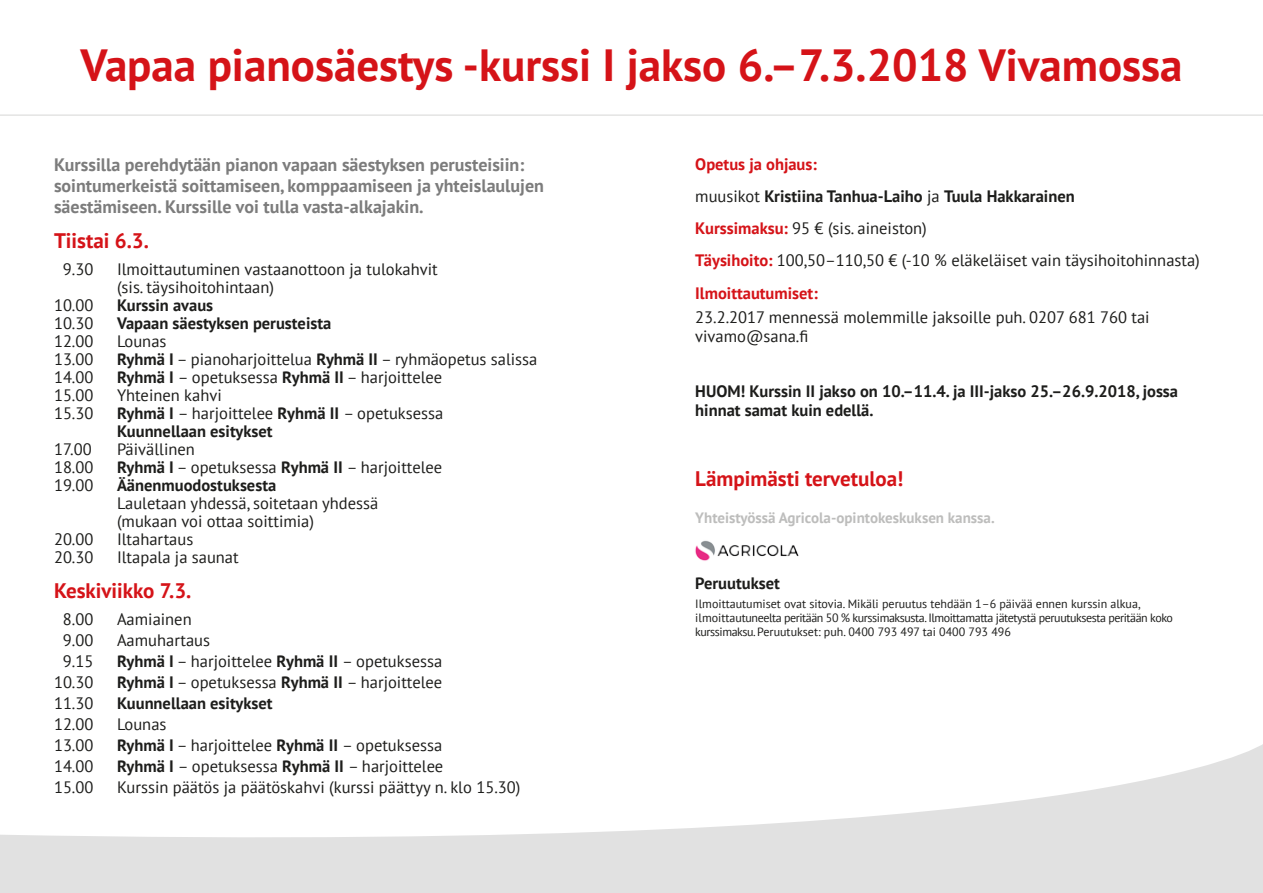
<style>
.page{position:relative;width:1263px;height:893px;background:#fff}
.page>*{position:absolute;margin:0;border:0;box-sizing:border-box;transform-origin:0 0}
.t1{font:700 45px "PT Sans";color:#d51318}
.t2{font:700 21px "PT Sans";color:#d51318}
.t3{font:700 18px/21px "PT Sans";color:#7c7c7c}
.t4{font:16.5px/32.2px "PT Sans";color:#1d1d1b}
.t5{font:700 16.5px/18px "PT Sans";color:#1d1d1b}
.t6{font:700 15px "PT Sans";color:#bdbdbc}
.t7{font:12px/14.4px "PT Sans";color:#1d1d1b}
.s1{font-weight:700}
.s2{font-weight:400}
.s3{font-weight:700;color:#d51318}
</style>
<div class="page">
<hr style="left:0;top:114px;width:1263px;height:2px;background:#e4e4e3">
<svg style="left:0;top:744px;width:1263px;height:149px"></svg>
<img style="left:695px;top:540px;width:104px;height:21px">
<h1 class="t1" style="left:80px;top:35px;width:1103px">Vapaa pianosäestys -kurssi I jakso 6.–7.3.2018 Vivamossa</h1>
<p class="t3" style="left:54px;top:154px;width:491px">Kurssilla perehdytään pianon vapaan säestyksen perusteisiin: sointumerkeistä soittamiseen, komppaamiseen ja yhteislaulujen säestämiseen. Kurssille voi tulla vasta-alkajakin.</p>
<p class="t2" style="left:54px;top:227px;width:96px">Tiistai 6.3.</p>
<p class="t4" style="left:63px;top:252px;width:32px">9.30</p>
<p class="t4" style="left:117px;top:260px;width:322px;line-height:18px">Ilmoittautuminen vastaanottoon ja tulokahvit (sis. täysihoitohintaan)</p>
<p class="t4" style="left:54px;top:288px;width:41px">10.00</p>
<p class="t5" style="left:117px;top:296px;width:98px">Kurssin avaus</p>
<p class="t4" style="left:54px;top:306px;width:41px">10.30</p>
<p class="t5" style="left:117px;top:314px;width:216px">Vapaan säestyksen perusteista</p>
<p class="t4" style="left:54px;top:324px;width:41px">12.00</p>
<p class="t4" style="left:117px;top:324px;width:51px">Lounas</p>
<p class="t4" style="left:54px;top:342px;width:41px">13.00</p>
<p class="t4" style="left:117px;top:342px;width:422px"><span class="s1">Ryhmä I</span> – pianoharjoittelua <span class="s1">Ryhmä II</span> – ryhmäopetus salissa</p>
<p class="t4" style="left:54px;top:360px;width:41px">14.00</p>
<p class="t4" style="left:117px;top:360px;width:327px"><span class="s1">Ryhmä I</span> – opetuksessa <span class="s1">Ryhmä II</span> – harjoittelee</p>
<p class="t4" style="left:54px;top:378px;width:41px">15.00</p>
<p class="t4" style="left:117px;top:378px;width:106px">Yhteinen kahvi</p>
<p class="t4" style="left:54px;top:396px;width:41px">15.30</p>
<p class="t5" style="left:117px;top:404px;width:328px">Ryhmä I <span class="s2">– harjoittelee</span> Ryhmä II <span class="s2">– opetuksessa<br></span>Kuunnellaan esitykset</p>
<p class="t4" style="left:54px;top:432px;width:39px">17.00</p>
<p class="t4" style="left:117px;top:432px;width:79px">Päivällinen</p>
<p class="t4" style="left:54px;top:450px;width:41px">18.00</p>
<p class="t4" style="left:117px;top:450px;width:327px"><span class="s1">Ryhmä I</span> – opetuksessa <span class="s1">Ryhmä II</span> – harjoittelee</p>
<p class="t4" style="left:54px;top:469px;width:41px">19.00</p>
<p class="t5" style="left:117px;top:476px;width:161px">Äänenmuodostuksesta</p>
<p class="t4" style="left:117px;top:494px;width:263px;line-height:18px">Lauletaan yhdessä, soitetaan yhdessä (mukaan voi ottaa soittimia)</p>
<p class="t4" style="left:54px;top:523px;width:41px">20.00</p>
<p class="t4" style="left:117px;top:523px;width:78px">Iltahartaus</p>
<p class="t4" style="left:54px;top:541px;width:41px">20.30</p>
<p class="t4" style="left:117px;top:541px;width:123px">Iltapala ja saunat</p>
<p class="t2" style="left:54px;top:577px;width:139px">Keskiviikko 7.3.</p>
<p class="t4" style="left:63px;top:602px;width:32px">8.00</p>
<p class="t4" style="left:117px;top:602px;width:76px">Aamiainen</p>
<p class="t4" style="left:63px;top:623px;width:32px">9.00</p>
<p class="t4" style="left:117px;top:623px;width:95px">Aamuhartaus</p>
<p class="t4" style="left:63px;top:644px;width:32px">9.15</p>
<p class="t4" style="left:117px;top:644px;width:327px"><span class="s1">Ryhmä I</span> – harjoittelee <span class="s1">Ryhmä II</span> – opetuksessa</p>
<p class="t4" style="left:54px;top:666px;width:41px">10.30</p>
<p class="t4" style="left:117px;top:666px;width:327px"><span class="s1">Ryhmä I</span> – opetuksessa <span class="s1">Ryhmä II</span> – harjoittelee</p>
<p class="t4" style="left:54px;top:687px;width:41px">11.30</p>
<p class="t5" style="left:117px;top:694px;width:157px">Kuunnellaan esitykset</p>
<p class="t4" style="left:54px;top:708px;width:41px">12.00</p>
<p class="t4" style="left:117px;top:708px;width:51px">Lounas</p>
<p class="t4" style="left:54px;top:729px;width:41px">13.00</p>
<p class="t4" style="left:117px;top:729px;width:327px"><span class="s1">Ryhmä I</span> – harjoittelee <span class="s1">Ryhmä II</span> – opetuksessa</p>
<p class="t4" style="left:54px;top:750px;width:41px">14.00</p>
<p class="t4" style="left:117px;top:750px;width:328px"><span class="s1">Ryhmä I</span> – opetuksessa <span class="s1">Ryhmä II</span> – harjoittelee</p>
<p class="t4" style="left:54px;top:771px;width:41px">15.00</p>
<p class="t4" style="left:117px;top:771px;width:405px">Kurssin päätös ja päätöskahvi (kurssi päättyy n. klo 15.30)</p>
<p class="t4" style="left:695px;top:147px;width:506px"><span class="s3">Opetus ja ohjaus:<br></span>muusikot <span class="s1">Kristiina Tanhua-Laiho</span> ja <span class="s1">Tuula Hakkarainen<br></span><span class="s3">Kurssimaksu:</span> 95 € (sis. aineiston)<br><span class="s3">Täysihoito:</span> 100,50–110,50 € (-10 % eläkeläiset vain täysihoitohinnasta)<br><span class="s3">Ilmoittautumiset:</span></p>
<p class="t4" style="left:695px;top:307px;width:456px;line-height:19.5px">23.2.2017 mennessä molemmille jaksoille puh. 0207 681 760 tai vivamo@sana.fi</p>
<p class="t5" style="left:695px;top:381px;width:484px;line-height:19.5px">HUOM! Kurssin II jakso on 10.–11.4. ja III-jakso 25.–26.9.2018, jossa hinnat samat kuin edellä.</p>
<p class="t2" style="left:695px;top:465px;width:210px">Lämpimästi tervetuloa!</p>
<p class="t6" style="left:695px;top:508px;width:301px">Yhteistyössä Agricola-opintokeskuksen kanssa.</p>
<p class="t5" style="left:695px;top:574px;width:86px">Peruutukset</p>
<p class="t7" style="left:695px;top:596px;width:479px">Ilmoittautumiset ovat sitovia. Mikäli peruutus tehdään 1–6 päivää ennen kurssin alkua, ilmoittautuneelta peritään 50 % kurssimaksusta. Ilmoittamatta jätetystä peruutuksesta peritään koko kurssimaksu. Peruutukset: puh. 0400 793 497 tai 0400 793 496</p>
</div>
